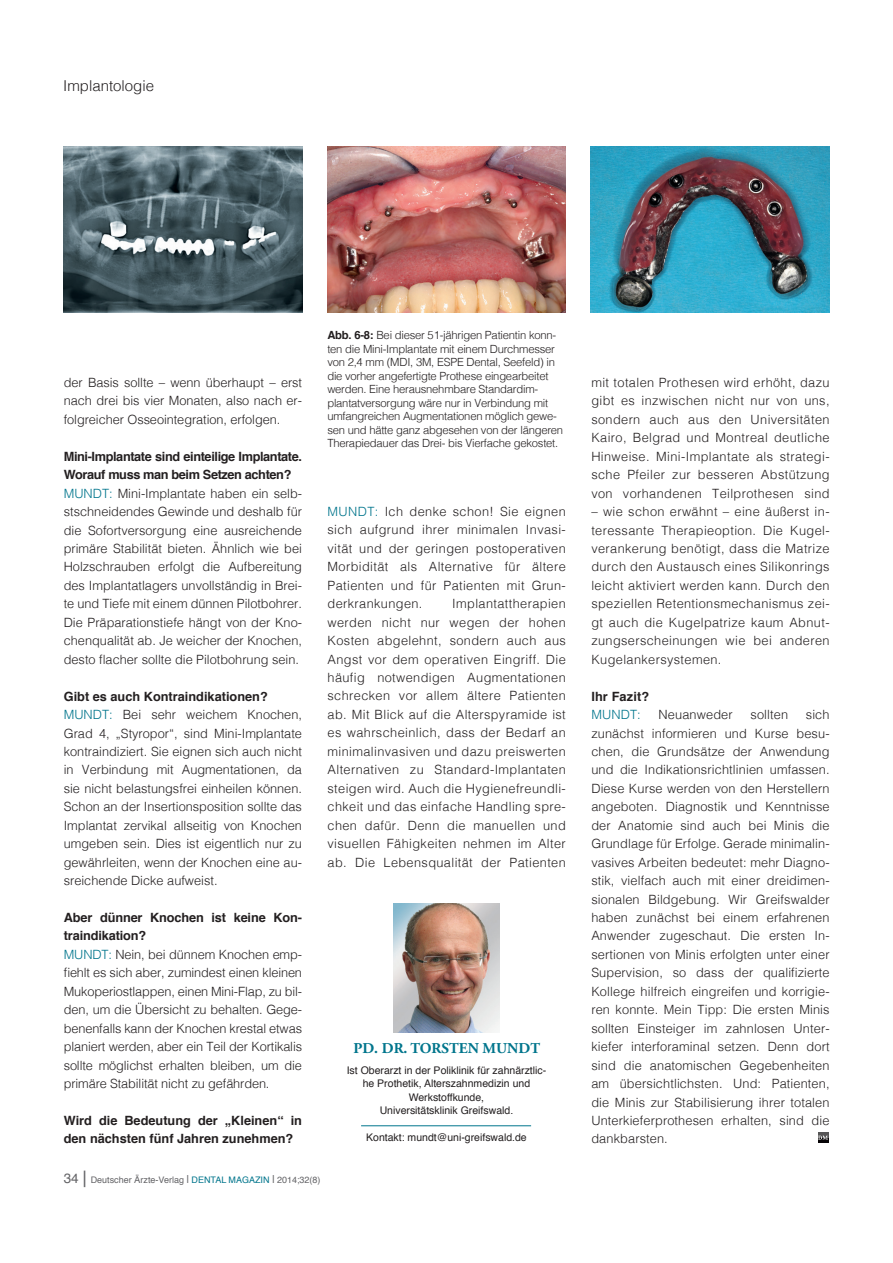
<style>
.page{position:relative;width:893px;height:1263px;background:#fff}
.page>*{position:absolute;margin:0;border:0;box-sizing:border-box;transform-origin:0 0}
.t1{font:700 15px "Adobe Garamond Pro";color:#00758c}
.t2{font:300 15px "Helvetica";color:#231f20}
.t3{font:300 12.75px/18.5px "Helvetica";letter-spacing:.01em;color:#231f20;text-align:justify}
.t4{font:700 12.75px/18.5px "Helvetica";letter-spacing:-.01em;color:#231f20}
.t5{font:700 12.75px/18.5px "Helvetica";letter-spacing:-.03em;color:#231f20}
.t6{font:700 12.75px "Helvetica";letter-spacing:.01em;color:#231f20}
.t7{font:300 12.75px "Helvetica";letter-spacing:.01em;color:#00758c}
.t8{font:300 11.25px/13.5px "Helvetica";letter-spacing:-.02em;color:#231f20}
.t9{font:10.5px/13.5px "Helvetica";color:#231f20;text-align:center}
.t10{font:9px "Helvetica";color:#636366}
.s1{color:#00758c}
.s2{font-weight:700}
.s3{font-size:13.5px}
.s4{font-family:"Minion Pro";font-weight:700;font-size:16.5px}
.s5{font-size:9.45px}
.s6{font-size:11.1px}
</style>
<div class="page">
<img style="left:64px;top:147px;width:238px;height:166px">
<img style="left:327px;top:147px;width:239px;height:166px">
<img style="left:591px;top:147px;width:238px;height:166px">
<img style="left:393px;top:903px;width:107px;height:129px">
<hr style="left:361px;top:1125px;width:170px;height:1px;background:#00758c">
<div style="left:818px;top:1132px;width:10px;height:11px;background:#080507"></div>
<svg style="left:818px;top:1132px;width:10px;height:4px"></svg>
<svg style="left:818px;top:1136px;width:10px;height:4px"></svg>
<p class="t2" style="left:63px;top:72px;width:92px">Implantologie</p>
<p class="t3" style="left:64px;top:372px;width:240px">der Basis sollte – wenn überhaupt – erst nach drei bis vier Monaten, also nach er&shy;folgreicher Osseointegration, erfolgen.</p>
<p class="t5" style="left:64px;top:447px;width:240px">Mini-Implantate sind einteilige Implantate.<br>Worauf muss man beim Setzen achten?</p>
<p class="t3" style="left:64px;top:483px;width:240px"><span class="s1">MUNDT:</span> Mini-Implantate haben ein selb&shy;stschneidendes Gewinde und deshalb für die Sofortversorgung eine ausreichende primäre Stabilität bieten. Ähnlich wie bei Holzschrauben erfolgt die Aufbereitung des Implantatlagers unvollständig in Brei&shy;te und Tiefe mit einem dünnen Pilotbohrer.<br>Die Präparationstiefe hängt von der Kno&shy;chenqualität ab. Je weicher der Knochen, desto flacher sollte die Pilotbohrung sein.</p>
<p class="t4" style="left:64px;top:687px;width:206px">Gibt es auch Kontraindikationen?</p>
<p class="t3" style="left:64px;top:704px;width:240px"><span class="s1">MUNDT:</span> Bei sehr weichem Knochen, Grad 4, „Styropor“, sind Mini-Implantate kontraindiziert. Sie eignen sich auch nicht in Verbindung mit Augmentationen, da sie nicht belastungsfrei einheilen können.<br>Schon an der Insertionsposition sollte das Implantat zervikal allseitig von Knochen umgeben sein. Dies ist eigentlich nur zu gewährleiten, wenn der Knochen eine au&shy;sreichende Dicke aufweist.</p>
<p class="t4" style="left:64px;top:908px;width:240px">Aber dünner Knochen ist keine Kon&shy;traindikation?</p>
<p class="t3" style="left:64px;top:944px;width:240px"><span class="s1">MUNDT:</span> Nein, bei dünnem Knochen emp&shy;fiehlt es sich aber, zumindest einen kleinen Mukoperiostlappen, einen Mini-Flap, zu bil&shy;den, um die Übersicht zu behalten. Gege&shy;benenfalls kann der Knochen krestal etwas planiert werden, aber ein Teil der Kortikalis sollte möglichst erhalten bleiben, um die primäre Stabilität nicht zu gefährden.</p>
<p class="t4" style="left:64px;top:1111px;width:240px">Wird die Bedeutung der „Kleinen“ in den nächsten fünf Jahren zunehmen?</p>
<p class="t8" style="left:327px;top:327px;width:237px"><span class="s2">Abb. 6-8:</span> Bei dieser 51-jährigen Patientin konn&shy;ten die Mini-Implantate mit einem Durchmesser von 2,4 mm (MDI, 3M, ESPE Dental, Seefeld) in die vorher angefertigte Prothese eingearbeitet werden. Eine herausnehmbare Standardim&shy;plantatversorgung wäre nur in Verbindung mit umfangreichen Augmentationen möglich gewe&shy;sen und hätte ganz abgesehen von der längeren Therapiedauer das Drei- bis Vierfache gekostet.</p>
<p class="t3" style="left:328px;top:501px;width:240px"><span class="s1">MUNDT:</span> Ich denke schon! Sie eignen sich aufgrund ihrer minimalen Invasi&shy;vität und der geringen postoperativen Morbidität als Alternative für ältere Patienten und für Patienten mit Grun&shy;derkrankungen.</p>
<p class="t3" style="left:328px;top:593px;width:240px;text-indent:125px">Implantattherapien werden nicht nur wegen der hohen Kosten abgelehnt, sondern auch aus Angst vor dem operativen Eingriff. Die häufig notwendigen Augmentationen schrecken vor allem ältere Patienten ab. Mit Blick auf die Alterspyramide ist es wahrscheinlich, dass der Bedarf an minimalinvasiven und dazu preiswerten Alternativen zu Standard-Implantaten steigen wird. Auch die Hygienefreundli&shy;chkeit und das einfache Handling spre&shy;chen dafür. Denn die manuellen und visuellen Fähigkeiten nehmen im Alter ab. Die Lebensqualität der Patienten</p>
<p class="t1" style="left:353px;top:1039px;width:188px">PD. DR. TORSTEN MUNDT</p>
<p class="t9" style="left:347px;top:1064px;width:201px">Ist Oberarzt in der Poliklinik für zahnärztlic&shy;he Prothetik, Alterszahnmedizin und</p>
<p class="t9" style="left:409px;top:1091px;width:77px">Werkstoffkunde,</p>
<p class="t9" style="left:380px;top:1104px;width:135px">Universitätsklinik Greifswald.</p>
<p class="t9" style="left:366px;top:1131px;width:162px">Kontakt: mundt@uni-greifswald.de</p>
<p class="t10" style="left:64px;top:1172px;width:258px"><span class="s3">34</span> <span class="s4">|</span> Deutscher <span class="s5">ä</span>rzte-Verlag <span class="s6">I</span> <span class="s1">DENTAL MAGAZIN</span> <span class="s6">I</span> 2014;32(8)</p>
<p class="t3" style="left:591px;top:372px;width:240px">mit totalen Prothesen wird erhöht, dazu gibt es inzwischen nicht nur von uns, sondern auch aus den Universitäten Kairo, Belgrad und Montreal deutliche Hinweise. Mini-Implantate als strategi&shy;sche Pfeiler zur besseren Abstützung von vorhandenen Teilprothesen sind</p>
<p class="t3" style="left:591px;top:501px;width:240px">– wie schon erwähnt – eine äußerst in&shy;teressante Therapieoption. Die Kugel&shy;verankerung benötigt, dass die Matrize durch den Austausch eines Silikonrings leicht aktiviert werden kann. Durch den speziellen Retentionsmechanismus zei&shy;gt auch die Kugelpatrize kaum Abnut&shy;zungserscheinungen wie bei anderen Kugelankersystemen.</p>
<p class="t6" style="left:591px;top:686px;width:59px">Ihr Fazit?</p>
<p class="t7" style="left:591px;top:704px;width:51px">MUNDT:</p>
<p class="t3" style="left:659px;top:704px;width:76px">Neuanweder</p>
<p class="t3" style="left:750px;top:704px;width:39px">sollten</p>
<p class="t3" style="left:591px;top:704px;width:240px;text-indent:214px">sich zunächst informieren und Kurse besu&shy;chen, die Grundsätze der Anwendung und die Indikationsrichtlinien umfassen.<br>Diese Kurse werden von den Herstellern angeboten. Diagnostik und Kenntnisse der Anatomie sind auch bei Minis die Grundlage für Erfolge. Gerade minimalin&shy;vasives Arbeiten bedeutet: mehr Diagno&shy;stik, vielfach auch mit einer dreidimen&shy;sionalen Bildgebung. Wir Greifswalder haben zunächst bei einem erfahrenen Anwender zugeschaut. Die ersten In&shy;sertionen von Minis erfolgten unter einer Supervision, so dass der qualifizierte Kollege hilfreich eingreifen und korrigie&shy;ren konnte. Mein Tipp: Die ersten Minis sollten Einsteiger im zahnlosen Unter&shy;kiefer interforaminal setzen. Denn dort sind die anatomischen Gegebenheiten am übersichtlichsten. Und: Patienten, die Minis zur Stabilisierung ihrer totalen Unterkieferprothesen erhalten, sind die dankbarsten.</p>
</div>
